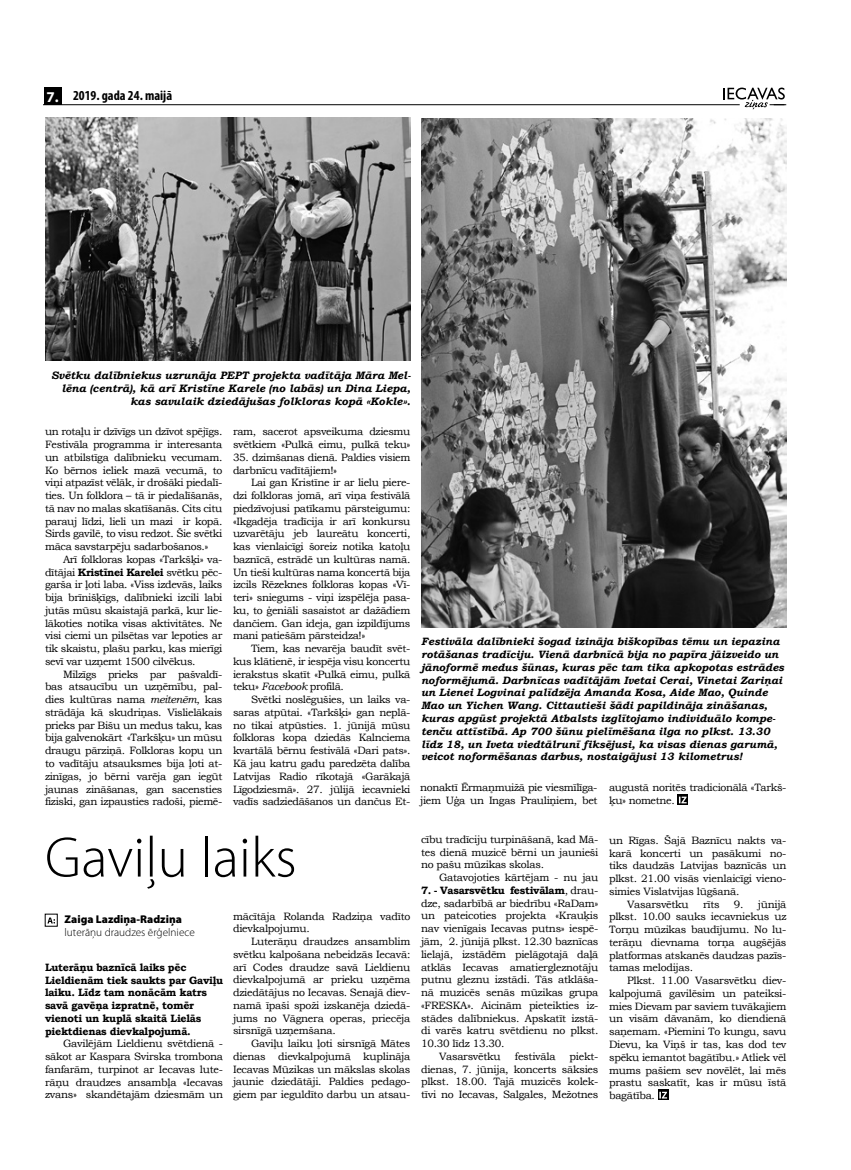
<style>
.page{position:relative;width:851px;height:1170px;background:#fff}
.page>*{position:absolute;margin:0;border:0;box-sizing:border-box;transform-origin:0 0}
.t1{font:300 57.5px "Myriad Pro";color:#000}
.t2{font:700 condensed 13.75px "Myriad Pro";color:#000}
.t3{font:300 11.25px "Myriad Pro";color:#000}
.t4{font:900 11.25px "Myriad Pro";color:#000}
.t5{font:italic 700 10.75px/12.9px "Bookman Old Style";color:#000;text-align:right}
.t6{font:10.62px/12.8px "Bookman Old Style";letter-spacing:-.025em;color:#000;text-align:justify}
.t7{font:italic 700 10.62px/12.8px "Bookman Old Style";color:#000}
.t8{font:700 10.62px/12.8px "Bookman Old Style";letter-spacing:-.025em;color:#000}
.s1{font-stretch:normal;font-size:15px;color:#fff}
.s2{font-weight:700}
.s3{font-style:italic}
.s4{font-weight:400}
</style>
<div class="page">
<hr style="left:44px;top:104px;width:695px;height:1px;background:#000">
<div style="left:44px;top:87px;width:17px;height:18px;background:#000"></div>
<svg style="left:723px;top:88px;width:63px;height:22px"></svg>
<div style="left:657px;top:1089px;width:11px;height:10px;background:#000"></div>
<svg style="left:659px;top:1091px;width:8px;height:7px"></svg>
<svg style="left:47px;top:917px;width:8px;height:6px"></svg>
<img style="left:421px;top:119px;width:365px;height:508px">
<img style="left:45px;top:117px;width:365px;height:243px">
<svg style="left:677px;top:794px;width:11px;height:10px"></svg>
<svg style="left:678px;top:796px;width:8px;height:7px"></svg>
<p class="t2" style="left:46px;top:87px;width:127px"><span class="s1">7.</span> 2019. gada 24. maijā</p>
<p class="t5" style="left:51px;top:368px;width:361px">Svētku dalībniekus uzrunāja PEPT projekta vadītāja Māra Mel&shy;lēna (centrā), kā arī Kristīne Karele (no labās) un Dina Liepa, kas savulaik dziedājušas folkloras kopā «Kokle».</p>
<p class="t6" style="left:45px;top:425px;width:179px">un rotaļu ir dzīvīgs un dzīvot spējīgs.<br>Festivāla programma ir interesanta un atbilstīga dalībnieku vecumam.<br>Ko bērnos ieliek mazā vecumā, to viņi atpazīst vēlāk, ir drošāki piedalī&shy;ties. Un folklora – tā ir piedalīšanās, tā nav no malas skatīšanās. Cits citu parauj līdzi, lieli un mazi ir kopā.<br>Sirds gavilē, to visu redzot. Šie svētki māca savstarpēju sadarbošanos.»</p>
<p class="t6" style="left:45px;top:553px;width:179px;text-indent:18px">Arī folkloras kopas «Tarkšķi» va&shy;dītājai <span class="s2">Kristīnei Karelei</span> svētku pēc&shy;garša ir ļoti laba. «Viss izdevās, laiks bija brīnišķīgs, dalībnieki izcili labi jutās mūsu skaistajā parkā, kur lie&shy;lākoties notika visas aktivitātes. Ne visi ciemi un pilsētas var lepoties ar tik skaistu, plašu parku, kas mierīgi sevī var uzņemt 1500 cilvēkus.</p>
<p class="t6" style="left:45px;top:667px;width:179px;text-indent:18px">Milzīgs prieks par pašvaldī&shy;bas atsaucību un uzņēmību, pal&shy;dies kultūras nama <span class="s3">meitenēm</span>, kas strādāja kā skudriņas. Vislielākais prieks par Bišu un medus taku, kas bija galvenokārt «Tarkšķu» un mūsu draugu pārziņā. Folkloras kopu un to vadītāju atsauksmes bija ļoti at&shy;zinīgas, jo bērni varēja gan iegūt jaunas zināšanas, gan sacensties fiziski, gan izpausties radoši, piemē-</p>
<p class="t6" style="left:233px;top:425px;width:179px">ram, sacerot apsveikuma dziesmu svētkiem «Pulkā eimu, pulkā teku»</p>
<p class="t6" style="left:233px;top:451px;width:179px">35. dzimšanas dienā. Paldies visiem darbnīcu vadītājiem!»</p>
<p class="t6" style="left:233px;top:476px;width:179px;text-indent:18px">Lai gan Kristīne ir ar lielu piere&shy;dzi folkloras jomā, arī viņa festivālā piedzīvojusi patīkamu pārsteigumu: «Ikgadēja tradīcija ir arī konkursu uzvarētāju jeb laureātu koncerti, kas vienlaicīgi šoreiz notika katoļu baznīcā, estrādē un kultūras namā.<br>Un tieši kultūras nama koncertā bija izcils Rēzeknes folkloras kopas «Vī&shy;teri» sniegums - viņi izspēlēja pasa&shy;ku, to ģeniāli sasaistot ar dažādiem dančiem. Gan ideja, gan izpildījums mani patiešām pārsteidza!»</p>
<p class="t6" style="left:233px;top:642px;width:179px;text-indent:18px">Tiem, kas nevarēja baudīt svēt&shy;kus klātienē, ir iespēja visu koncertu ierakstus skatīt «Pulkā eimu, pulkā teku» <span class="s3">Facebook</span> profilā.</p>
<p class="t6" style="left:233px;top:693px;width:179px;text-indent:18px">Svētki noslēgušies, un laiks va&shy;saras atpūtai. «Tarkšķi» gan neplā&shy;no tikai atpūsties. 1. jūnijā mūsu folkloras kopa dziedās Kalnciema kvartālā bērnu festivālā «Dari pats».<br>Kā jau katru gadu paredzēta dalība Latvijas Radio rīkotajā «Garākajā Līgodziesmā». 27. jūlijā iecavnieki vadīs sadziedāšanos un dančus Et-</p>
<p class="t7" style="left:421px;top:635px;width:364px">Festivāla dalībnieki šogad izināja biškopības tēmu un iepazina rotāšanas tradīciju. Vienā darbnīcā bija no papīra jāizveido un jānoformē medus šūnas, kuras pēc tam tika apkopotas estrādes noformējumā. Darbnīcas vadītājām Ivetai Cerai, Vinetai Zariņai un Lienei Logvinai palīdzēja Amanda Kosa, Aide Mao, Quinde Mao un Yichen Wang. Cittautieši šādi papildināja zināšanas, kuras apgūst projektā Atbalsts izglītojamo individuālo kompe&shy;tenču attīstībā. Ap 700 šūnu pielīmēšana ilga no plkst. 13.30 līdz 18, un Iveta viedtālrunī fiksējusi, ka visas dienas garumā, veicot noformēšanas darbus, nostaigājusi 13 kilometrus!</p>
<p class="t6" style="left:420px;top:781px;width:179px">nonaktī Ērmaņmuižā pie viesmīlīga&shy;jiem Uģa un Ingas Prauliņiem, bet</p>
<p class="t6" style="left:609px;top:781px;width:179px">augustā noritēs tradicionālā «Tarkš&shy;ķu» nometne.</p>
<h1 class="t1" style="left:45px;top:825px;width:253px">Gaviļu laiks</h1>
<p class="t4" style="left:65px;top:912px;width:119px">Zaiga Lazdiņa-Radziņa</p>
<p class="t3" style="left:65px;top:926px;width:132px">luterāņu draudzes ērģelniece</p>
<p class="t8" style="left:45px;top:960px;width:179px">Luterāņu baznīcā laiks pēc<br>Lieldienām tiek saukts par Gaviļu laiku. Līdz tam nonācām katrs savā gavēņa izpratnē, tomēr vienoti un kuplā skaitā Lielās piektdienas dievkalpojumā.</p>
<p class="t6" style="left:45px;top:1037px;width:179px;text-indent:18px">Gavilējām Lieldienu svētdienā - sākot ar Kaspara Svirska trombona fanfarām, turpinot ar Iecavas lute&shy;rāņu draudzes ansambļa «Iecavas zvans» skandētajām dziesmām un</p>
<p class="t6" style="left:233px;top:909px;width:179px">mācītāja Rolanda Radziņa vadīto dievkalpojumu.</p>
<p class="t6" style="left:233px;top:934px;width:179px;text-indent:18px">Luterāņu draudzes ansamblim svētku kalpošana nebeidzās Iecavā: arī Codes draudze savā Lieldienu dievkalpojumā ar prieku uzņēma dziedātājus no Iecavas. Senajā diev&shy;namā īpaši spoži izskanēja dziedā&shy;jums no Vāgnera operas, priecēja sirsnīgā uzņemšana.</p>
<p class="t6" style="left:233px;top:1036px;width:179px;text-indent:18px">Gaviļu laiku ļoti sirsnīgā Mātes dienas dievkalpojumā kuplināja Iecavas Mūzikas un mākslas skolas jaunie dziedātāji. Paldies pedago&shy;giem par ieguldīto darbu un atsau-</p>
<p class="t6" style="left:421px;top:832px;width:179px">cību tradīciju turpināšanā, kad Mā&shy;tes dienā muzicē bērni un jaunieši no pašu mūzikas skolas.</p>
<p class="t6" style="left:439px;top:871px;width:161px">Gatavojoties kārtējam - nu jau</p>
<p class="t8" style="left:421px;top:883px;width:179px">7. - Vasarsvētku festivālam<span class="s4">, drau-</span></p>
<p class="t6" style="left:421px;top:896px;width:179px">dze, sadarbībā ar biedrību «RaDam»</p>
<p class="t6" style="left:421px;top:909px;width:179px">un pateicoties projekta «Krauķis</p>
<p class="t6" style="left:421px;top:922px;width:179px">nav vienīgais Iecavas putns» iespē-</p>
<p class="t6" style="left:421px;top:934px;width:179px">jām, 2. jūnijā plkst. 12.30 baznīcas</p>
<p class="t6" style="left:421px;top:947px;width:179px">lielajā, izstādēm pielāgotajā daļā</p>
<p class="t6" style="left:421px;top:960px;width:179px">atklās Iecavas amatiergleznotāju</p>
<p class="t6" style="left:421px;top:973px;width:179px">putnu gleznu izstādi. Tās atklāša-</p>
<p class="t6" style="left:421px;top:985px;width:179px">nā muzicēs senās mūzikas grupa</p>
<p class="t6" style="left:421px;top:998px;width:179px">«FRESKA». Aicinām pieteikties iz-</p>
<p class="t6" style="left:421px;top:1011px;width:179px">stādes dalībniekus. Apskatīt izstā-</p>
<p class="t6" style="left:421px;top:1024px;width:179px">di varēs katru svētdienu no plkst.</p>
<p class="t6" style="left:421px;top:1036px;width:85px">10.30 līdz 13.30.</p>
<p class="t6" style="left:439px;top:1049px;width:63px">Vasarsvētku</p>
<p class="t6" style="left:515px;top:1049px;width:42px">festivāla</p>
<p class="t6" style="left:421px;top:1049px;width:179px;text-indent:148px">piekt&shy;dienas, 7. jūnija, koncerts sāksies plkst. 18.00. Tajā muzicēs kolek&shy;tīvi no Iecavas, Salgales, Mežotnes</p>
<p class="t6" style="left:609px;top:833px;width:179px">un Rīgas. Šajā Baznīcu nakts va-</p>
<p class="t6" style="left:609px;top:846px;width:179px">karā koncerti un pasākumi no-</p>
<p class="t6" style="left:609px;top:859px;width:179px">tiks daudzās Latvijas baznīcās un</p>
<p class="t6" style="left:609px;top:872px;width:179px">plkst. 21.00 visās vienlaicīgi vieno-</p>
<p class="t6" style="left:609px;top:884px;width:132px">simies Vislatvijas lūgšanā.</p>
<p class="t6" style="left:627px;top:897px;width:63px">Vasarsvētku</p>
<p class="t6" style="left:703px;top:897px;width:18px">rīts</p>
<p class="t6" style="left:609px;top:897px;width:179px;text-indent:125px">9. jūnijā plkst. 10.00 sauks iecavniekus uz Torņu mūzikas baudījumu. No lu&shy;terāņu dievnama torņa augšējās platformas atskanēs daudzas pazīs&shy;tamas melodijas.</p>
<p class="t6" style="left:609px;top:974px;width:179px;text-indent:18px">Plkst. 11.00 Vasarsvētku diev&shy;kalpojumā gavilēsim un pateiksi&shy;mies Dievam par saviem tuvākajiem un visām dāvanām, ko diendienā saņemam. «Piemini To kungu, savu Dievu, ka Viņš ir tas, kas dod tev spēku iemantot bagātību.» Atliek vēl mums pašiem sev novēlēt, lai mēs prastu saskatīt, kas ir mūsu īstā bagātība.</p>
</div>
